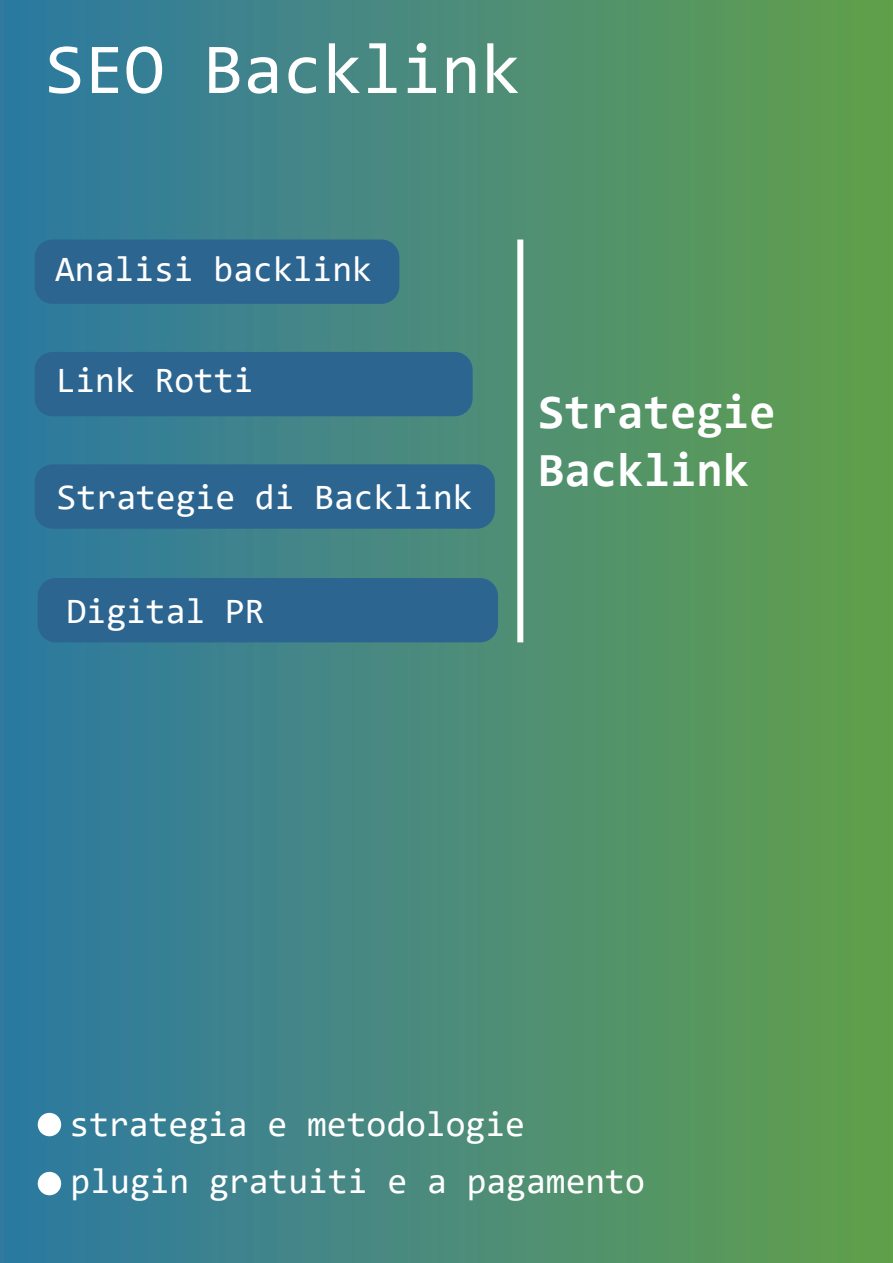
<style>
.page{position:relative;width:893px;height:1263px;background:#fff}
.page>*{position:absolute;margin:0;border:0;box-sizing:border-box;transform-origin:0 0}
.t1{font:72px "Consolas";color:#fff}
.t2{font:700 48px/57.6px "Consolas";color:#fff}
.t3{font:36px/56.7px "Consolas";color:#fff}
</style>
<div class="page">
<div style="left:0;top:0;width:893px;height:1262px;background:linear-gradient(to right,#2f78a4,#649f4c)"></div>
<div style="left:35px;top:239px;width:364px;height:65px;background:#2d6591;border-radius:18px"></div>
<div style="left:35px;top:352px;width:438px;height:64px;background:#2d6591;border-radius:18px"></div>
<div style="left:35px;top:464px;width:460px;height:65px;background:#2d6591;border-radius:18px"></div>
<div style="left:517px;top:239px;width:6px;height:403px;background:#fff"></div>
<div style="left:38px;top:578px;width:460px;height:64px;background:#2d6591;border-radius:18px"></div>
<div style="left:38px;top:1113px;width:23px;height:23px;background:#fff;border-radius:50%"></div>
<div style="left:38px;top:1172px;width:23px;height:23px;background:#fff;border-radius:50%"></div>
<img style="left:892px;top:403px;width:1px;height:746px">
<h1 class="t1" style="left:45px;top:20px;width:477px">SEO Backlink</h1>
<p class="t3" style="left:55px;top:240px;width:318px">Analisi backlink</p>
<p class="t3" style="left:56px;top:351px;width:200px">Link Rotti</p>
<p class="t3" style="left:57px;top:468px;width:417px">Strategie di Backlink</p>
<p class="t3" style="left:67px;top:582px;width:200px">Digital PR</p>
<h2 class="t2" style="left:538px;top:383px;width:239px">Strategie<br>Backlink</h2>
<p class="t3" style="left:70px;top:1095px;width:577px">strategia e metodologie plugin gratuiti e a pagamento</p>
</div>
